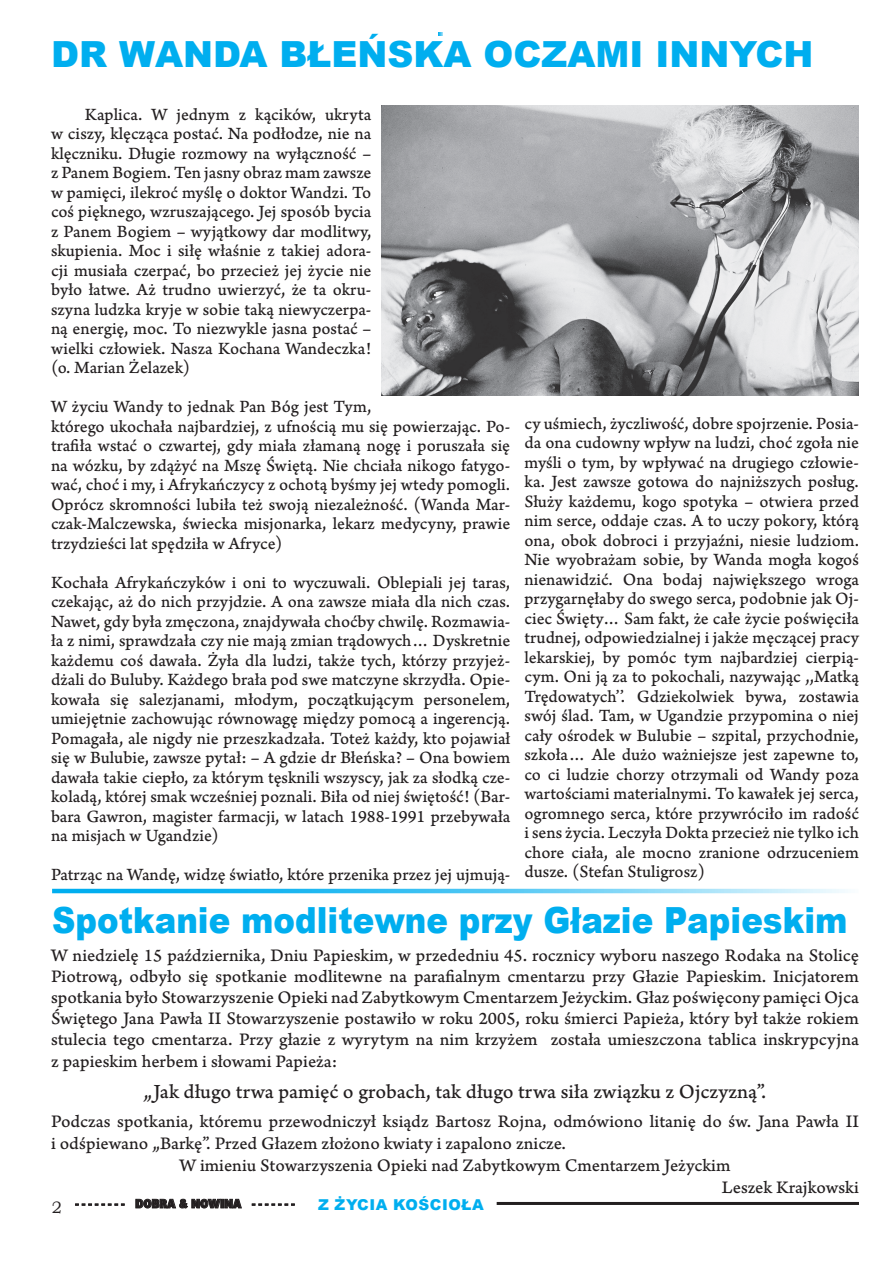
<style>
.page{position:relative;width:893px;height:1263px;background:#fff}
.page>*{position:absolute;margin:0;border:0;box-sizing:border-box;transform-origin:0 0}
.t1{font:900 36px "Arial";color:#00aeef;scale:.9 1}
.t2{font:900 36px "Arial";color:#00aeef}
.t3{font:21px "Arno Pro Caption";color:#231f20}
.t4{font:18.45px/21.3px "Arno Pro Caption";color:#231f20;text-align:justify}
.t5{font:18px/19.5px "Arno Pro Caption";color:#231f20;text-align:justify}
.t6{font:900 15px "Arial";letter-spacing:.035em;color:#00aeef}
.t7{font:900 12px "EFN Gilead";color:#231f20}
.s1{font-family:"Bookman Old Style";font-weight:400;font-size:16.5px}
</style>
<div class="page">
<hr style="left:497px;top:1202px;width:362px;height:3px;background:#231f20">
<svg style="left:75px;top:1203px;width:50px;height:3px"></svg>
<svg style="left:135px;top:1198px;width:107px;height:11px"></svg>
<svg style="left:252px;top:1203px;width:43px;height:3px"></svg>
<svg style="left:52px;top:889px;width:796px;height:4px;background:#56c8f3"></svg>
<img style="left:381px;top:106px;width:478px;height:289px">
<svg style="left:438px;top:33px;width:4px;height:3px"></svg>
<p class="t2" style="left:51px;top:28px;width:764px">DR WANDA BŁEŃSKA OCZAMI INNYCH</p>
<p class="t5" style="left:51px;top:105px;width:322px;text-indent:34px">Kaplica. W jednym z kącików, ukryta w ciszy, klęcząca postać. Na podłodze, nie na klęczniku. Długie rozmowy na wyłączność – z Panem Bogiem. Ten jasny obraz mam zawsze w pamięci, ilekroć myślę o doktor Wandzi. To coś pięknego, wzruszającego. Jej sposób bycia z Panem Bogiem – wyjątkowy dar modlitwy, skupienia. Moc i siłę właśnie z takiej adora&shy;cji musiała czerpać, bo przecież jej życie nie było łatwe. Aż trudno uwierzyć, że ta okru&shy;szyna ludzka kryje w sobie taką niewyczerpa&shy;ną energię, moc. To niezwykle jasna postać – wielki człowiek. Nasza Kochana Wandeczka! (o. Marian Żelazek)</p>
<p class="t5" style="left:51px;top:398px;width:461px;text-align:left">W życiu Wandy to jednak Pan Bóg jest Tym,<br>którego ukochała najbardziej, z ufnością mu się powierzając. Po&shy;trafiła wstać o czwartej, gdy miała złamaną nogę i poruszała się na wózku, by zdążyć na Mszę Świętą. Nie chciała nikogo fatygo&shy;wać, choć i my, i Afrykańczycy z ochotą byśmy jej wtedy pomogli.<br>Oprócz skromności lubiła też swoją niezależność. (Wanda Mar&shy;czak-Malczewska, świecka misjonarka, lekarz medycyny, prawie trzydzieści lat spędziła w Afryce)</p>
<p class="t5" style="left:51px;top:573px;width:461px">Kochała Afrykańczyków i oni to wyczuwali. Oblepiali jej taras, czekając, aż do nich przyjdzie. A ona zawsze miała dla nich czas.<br>Nawet, gdy była zmęczona, znajdywała choćby chwilę. Rozmawia&shy;ła z nimi, sprawdzała czy nie mają zmian trądowych… Dyskretnie każdemu coś dawała. Żyła dla ludzi, także tych, którzy przyjeż&shy;dżali do Buluby. Każdego brała pod swe matczyne skrzydła. Opie&shy;kowała się salezjanami, młodym, początkującym personelem, umiejętnie zachowując równowagę między pomocą a ingerencją.<br>Pomagała, ale nigdy nie przeszkadzała. Toteż każdy, kto pojawiał się w Bulubie, zawsze pytał: – A gdzie dr Błeńska? – Ona bowiem dawała takie ciepło, za którym tęsknili wszyscy, jak za słodką cze&shy;koladą, której smak wcześniej poznali. Biła od niej świętość! (Bar&shy;bara Gawron, magister farmacji, w latach 1988-1991 przebywała na misjach w Ugandzie)</p>
<p class="t5" style="left:51px;top:866px;width:461px">Patrząc na Wandę, widzę światło, które przenika przez jej ujmują-</p>
<p class="t5" style="left:524px;top:414px;width:336px">cy uśmiech, życzliwość, dobre spojrzenie. Posia&shy;da ona cudowny wpływ na ludzi, choć zgoła nie myśli o tym, by wpływać na drugiego człowie&shy;ka. Jest zawsze gotowa do najniższych posług.<br>Służy każdemu, kogo spotyka – otwiera przed nim serce, oddaje czas. A to uczy pokory, którą ona, obok dobroci i przyjaźni, niesie ludziom.<br>Nie wyobrażam sobie, by Wanda mogła kogoś nienawidzić. Ona bodaj największego wroga przygarnęłaby do swego serca, podobnie jak Oj&shy;ciec Święty… Sam fakt, że całe życie poświęciła trudnej, odpowiedzialnej i jakże męczącej pracy lekarskiej, by pomóc tym najbardziej cierpią&shy;cym. Oni ją za to pokochali, nazywając ,,Matką Trędowatych’’. Gdziekolwiek bywa, zostawia swój ślad. Tam, w Ugandzie przypomina o niej cały ośrodek w Bulubie – szpital, przychodnie, szkoła… Ale dużo ważniejsze jest zapewne to, co ci ludzie chorzy otrzymali od Wandy poza wartościami materialnymi. To kawałek jej serca, ogromnego serca, które przywróciło im radość i sens życia. Leczyła Dokta przecież nie tylko ich chore ciała, ale mocno zranione odrzuceniem dusze. (Stefan Stuligrosz)</p>
<p class="t1" style="left:52px;top:894px;width:885px">Spotkanie modlitewne przy Głazie Papieskim</p>
<p class="t4" style="left:51px;top:945px;width:809px">W niedzielę 15 października, Dniu Papieskim, w przededniu 45. rocznicy wyboru naszego Rodaka na Stolicę Piotrową, odbyło się spotkanie modlitewne na parafialnym cmentarzu przy Głazie Papieskim. Inicjatorem spotkania było Stowarzyszenie Opieki nad Zabytkowym Cmentarzem Jeżyckim. Głaz poświęcony pamięci Ojca Świętego Jana Pawła II Stowarzyszenie postawiło w roku 2005, roku śmierci Papieża, który był także rokiem stulecia tego cmentarza. Przy głazie z wyrytym na nim krzyżem została umieszczona tablica inskrypcyjna z papieskim herbem i słowami Papieża:</p>
<p class="t3" style="left:144px;top:1079px;width:624px">„Jak długo trwa pamięć o grobach, tak długo trwa siła związku z Ojczyzną”.</p>
<p class="t4" style="left:51px;top:1110px;width:809px;line-height:22.2px">Podczas spotkania, któremu przewodniczył ksiądz Bartosz Rojna, odmówiono litanię do św. Jana Pawła II i odśpiewano „Barkę”. Przed Głazem złożono kwiaty i zapalono znicze.</p>
<p class="t4" style="left:179px;top:1155px;width:553px">W imieniu Stowarzyszenia Opieki nad Zabytkowym Cmentarzem Jeżyckim</p>
<p class="t4" style="left:722px;top:1177px;width:139px">Leszek Krajkowski</p>
<p class="t6" style="left:318px;top:1194px;width:167px">Z ŻYCIA KOŚCIOŁA</p>
<p class="t7" style="left:52px;top:1196px;width:244px"><span class="s1">2</span> - - - - - - - - DOBRA &amp; NOWINA - - - - - - -</p>
</div>
